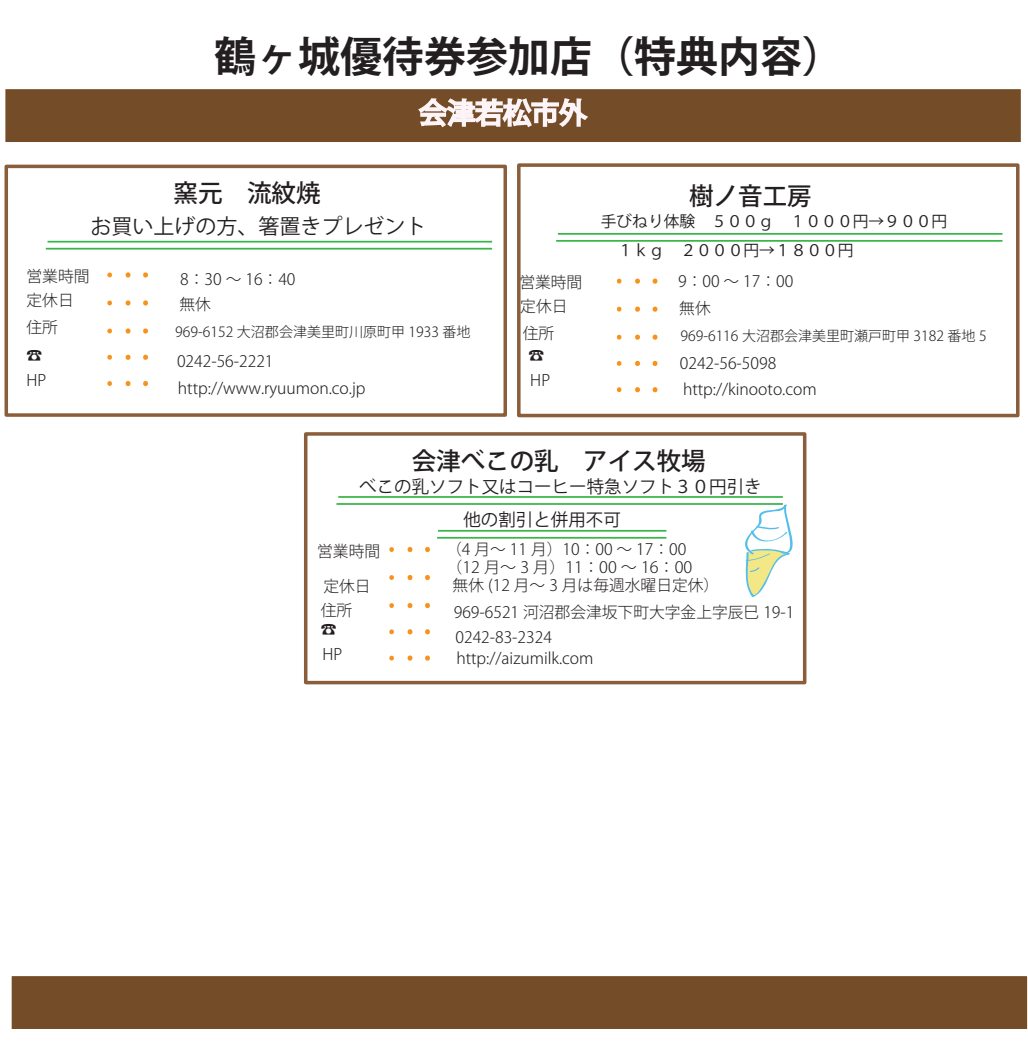
<style>
.page{position:relative;width:1028px;height:1056px;background:#fff}
.page>*{position:absolute;margin:0;border:0;box-sizing:border-box;transform-origin:0 0}
.t1{font:700 42px "Koz Go Pro";color:#231f20}
.t2{font:500 24.5px "Koz Go Pro";color:#231f20}
.t3{font:21px "Koz Go Pro";color:#231f20}
.t4{font:17.5px "Koz Go Pro";color:#231f20}
.t5{font:300 15.75px/26.6px "Koz Go Pro";color:#231f20}
.t6{font:15.75px/29.1px "Koz Go Pro";color:#231f20}
.t7{font:300 14px "Koz Go Pro";color:#231f20}
</style>
<div class="page">
<div style="left:4px;top:88px;width:1018px;height:56px;background:#744c27"></div>
<div style="left:2px;top:86px;width:1022px;height:59px;border:3px solid #fff"></div>
<div style="left:5px;top:165px;width:502px;height:252px;border:4px solid #8a5d3b"></div>
<svg style="left:107px;top:272px;width:5px;height:5px"></svg>
<svg style="left:125px;top:272px;width:6px;height:5px"></svg>
<svg style="left:143px;top:272px;width:5px;height:5px"></svg>
<svg style="left:107px;top:381px;width:5px;height:5px"></svg>
<svg style="left:125px;top:381px;width:6px;height:5px"></svg>
<svg style="left:143px;top:381px;width:5px;height:5px"></svg>
<svg style="left:107px;top:355px;width:5px;height:4px"></svg>
<svg style="left:125px;top:354px;width:6px;height:6px"></svg>
<svg style="left:143px;top:354px;width:5px;height:6px"></svg>
<svg style="left:107px;top:328px;width:5px;height:5px"></svg>
<svg style="left:125px;top:328px;width:6px;height:5px"></svg>
<svg style="left:143px;top:328px;width:5px;height:5px"></svg>
<svg style="left:107px;top:300px;width:5px;height:5px"></svg>
<svg style="left:125px;top:300px;width:6px;height:5px"></svg>
<svg style="left:143px;top:300px;width:5px;height:5px"></svg>
<hr style="left:48px;top:241px;width:444px;height:1px;background:#3ab54a">
<hr style="left:46px;top:248px;width:446px;height:1px;background:#3ab54a">
<div style="left:517px;top:163px;width:502px;height:254px;background:#fff;border:4px solid #8a5d3b"></div>
<svg style="left:616px;top:279px;width:6px;height:4px"></svg>
<svg style="left:635px;top:278px;width:5px;height:6px"></svg>
<svg style="left:652px;top:278px;width:6px;height:6px"></svg>
<svg style="left:616px;top:387px;width:6px;height:5px"></svg>
<svg style="left:635px;top:387px;width:5px;height:5px"></svg>
<svg style="left:652px;top:387px;width:6px;height:5px"></svg>
<svg style="left:616px;top:361px;width:6px;height:5px"></svg>
<svg style="left:635px;top:361px;width:5px;height:5px"></svg>
<svg style="left:652px;top:361px;width:6px;height:5px"></svg>
<svg style="left:616px;top:335px;width:6px;height:4px"></svg>
<svg style="left:635px;top:334px;width:5px;height:6px"></svg>
<svg style="left:652px;top:334px;width:6px;height:6px"></svg>
<svg style="left:616px;top:307px;width:6px;height:4px"></svg>
<svg style="left:635px;top:306px;width:5px;height:6px"></svg>
<svg style="left:652px;top:306px;width:6px;height:6px"></svg>
<hr style="left:558px;top:233px;width:444px;height:2px;background:#3ab54a">
<hr style="left:556px;top:240px;width:446px;height:2px;background:#3ab54a">
<div style="left:304px;top:432px;width:502px;height:252px;background:#fff;border:4px solid #8a5d3b"></div>
<svg style="left:389px;top:547px;width:5px;height:5px"></svg>
<svg style="left:407px;top:547px;width:6px;height:5px"></svg>
<svg style="left:425px;top:547px;width:5px;height:5px"></svg>
<svg style="left:389px;top:655px;width:5px;height:5px"></svg>
<svg style="left:407px;top:655px;width:6px;height:5px"></svg>
<svg style="left:425px;top:655px;width:5px;height:5px"></svg>
<svg style="left:389px;top:629px;width:5px;height:5px"></svg>
<svg style="left:407px;top:629px;width:6px;height:5px"></svg>
<svg style="left:425px;top:629px;width:5px;height:5px"></svg>
<svg style="left:389px;top:603px;width:5px;height:5px"></svg>
<svg style="left:407px;top:603px;width:6px;height:5px"></svg>
<svg style="left:425px;top:603px;width:5px;height:5px"></svg>
<svg style="left:389px;top:575px;width:5px;height:5px"></svg>
<svg style="left:407px;top:575px;width:6px;height:5px"></svg>
<svg style="left:425px;top:575px;width:5px;height:5px"></svg>
<hr style="left:338px;top:496px;width:445px;height:2px;background:#3ab54a">
<hr style="left:336px;top:503px;width:447px;height:2px;background:#3ab54a">
<hr style="left:438px;top:530px;width:228px;height:1px;background:#3ab54a">
<hr style="left:437px;top:537px;width:229px;height:1px;background:#3ab54a">
<svg style="left:743px;top:504px;width:63px;height:96px"></svg>
<div style="left:11px;top:976px;width:1017px;height:53px;background:#744c27"></div>
<svg style="left:418px;top:98px;width:170px;height:30px"></svg>
<h1 class="t1" style="left:214px;top:30px;width:632px">鶴ヶ城優待券参加店（特典内容）</h1>
<h2 class="t2" style="left:174px;top:177px;width:148px">窯元　流紋焼</h2>
<h2 class="t2" style="left:689px;top:180px;width:124px">樹ノ音工房</h2>
<h3 class="t3" style="left:90px;top:213px;width:337px">お買い上げの方、箸置きプレゼント</h3>
<p class="t6" style="left:617px;top:207px;width:331px;text-indent:-17px">手びねり体験　５００ｇ　１０００円→９００円<br>１ｋｇ　２０００円→１８００円</p>
<p class="t5" style="left:27px;top:263px;width:64px">営業時間</p>
<p class="t5" style="left:180px;top:266px;width:117px">8：30 ～ 16：40</p>
<p class="t5" style="left:519px;top:269px;width:64px">営業時間</p>
<p class="t5" style="left:678px;top:268px;width:117px">9：00 ～ 17：00</p>
<p class="t5" style="left:27px;top:287px;width:49px">定休日住所</p>
<p class="t5" style="left:179px;top:291px;width:33px">無休</p>
<p class="t7" style="left:175px;top:322px;width:297px">969-6152 大沼郡会津美里町川原町甲 1933 番地</p>
<p class="t5" style="left:520px;top:293px;width:49px">定休日住所</p>
<p class="t5" style="left:679px;top:295px;width:33px">無休</p>
<p class="t7" style="left:680px;top:327px;width:308px">969-6116 大沼郡会津美里町瀬戸町甲 3182 番地 5</p>
<p class="t6" style="left:27px;top:340px;width:17px">☎</p>
<p class="t5" style="left:177px;top:348px;width:98px">0242-56-2221</p>
<p class="t6" style="left:528px;top:341px;width:17px">☎</p>
<p class="t5" style="left:680px;top:350px;width:98px">0242-56-5098</p>
<p class="t5" style="left:27px;top:367px;width:21px">HP</p>
<p class="t5" style="left:178px;top:374px;width:189px">http://www.ryuumon.co.jp</p>
<p class="t5" style="left:530px;top:367px;width:21px">HP</p>
<p class="t5" style="left:683px;top:376px;width:135px">http://kinooto.com</p>
<h2 class="t2" style="left:412px;top:445px;width:296px">会津べこの乳　アイス牧場</h2>
<p class="t4" style="left:359px;top:475px;width:404px">べこの乳ソフト又はコーヒー特急ソフト３０円引き</p>
<p class="t5" style="left:317px;top:537px;width:64px">営業時間</p>
<p class="t5" style="left:321px;top:573px;width:51px;line-height:24.5px">定休日住所</p>
<p class="t6" style="left:321px;top:615px;width:17px">☎</p>
<p class="t5" style="left:322px;top:641px;width:21px">HP</p>
<p class="t4" style="left:463px;top:508px;width:159px">他の割引と併用不可</p>
<p class="t5" style="left:453px;top:558px;width:268px;line-height:17.8px;text-indent:-6px">（12 月～ 3 月）11：00 ～ 16：00<br>無休 (12 月～ 3 月は毎週水曜日定休）</p>
<p class="t5" style="left:446px;top:536px;width:242px">（4 月～ 11 月）10：00 ～ 17：00</p>
<p class="t5" style="left:454px;top:598px;width:342px">969-6521 河沼郡会津坂下町大字金上字辰巳 19-1</p>
<p class="t5" style="left:455px;top:624px;width:98px">0242-83-2324</p>
<p class="t5" style="left:456px;top:644px;width:139px">http://aizumilk.com</p>
</div>
